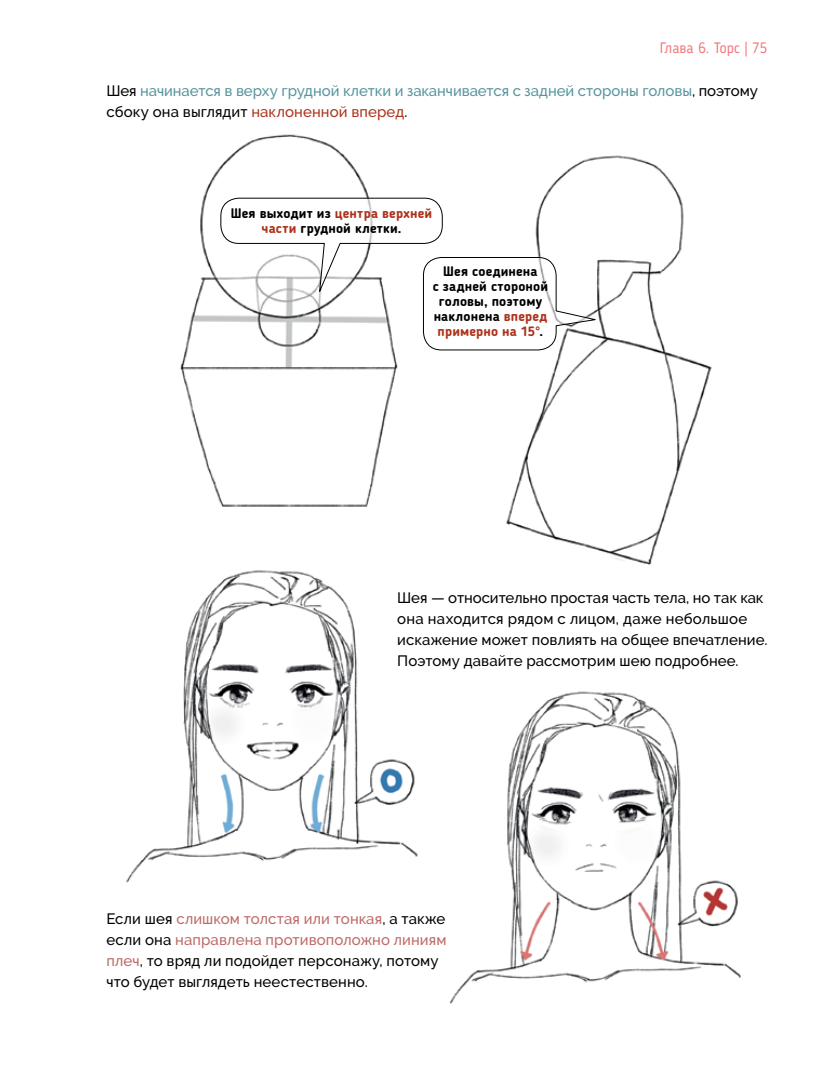
<style>
.page{position:relative;width:830px;height:1072px;background:#fff}
.page>*{position:absolute;margin:0;border:0;box-sizing:border-box;transform-origin:0 0}
.t1{font:500 15px/21px "Raleway";letter-spacing:.005em;color:#000}
.t2{font:500 15px/21px "Raleway";color:#58949f}
.t3{font:15px "Blogger Sans";color:#f3777b}
.t4{font:700 13.5px/15px "Blogger Sans";letter-spacing:.015em;color:#000;text-align:center}
.s1{color:#000}
.s2{color:#ad321b}
.s3{color:#bd6a67}
</style>
<div class="page">
<img style="left:126px;top:134px;width:615px;height:870px">
<svg style="left:220px;top:197px;width:379px;height:154px"></svg>
<p class="t3" style="left:659px;top:38px;width:109px">Глава 6. Торс | 75</p>
<p class="t2" style="left:106px;top:80px;width:653px"><span class="s1">Шея</span> начинается в верху грудной клетки и заканчивается с задней стороны головы<span class="s1">, поэтому сбоку она выглядит</span> <span class="s2">наклоненной вперед</span><span class="s1">.</span></p>
<p class="t4" style="left:231px;top:205px;width:203px">Шея выходит из <span class="s2">центра верхней части</span> грудной клетки.</p>
<p class="t4" style="left:432px;top:264px;width:117px">Шея соединена<br>с задней стороной головы, поэтому наклонена <span class="s2">вперед примерно на 15°</span>.</p>
<p class="t1" style="left:397px;top:587px;width:371px">Шея — относительно простая часть тела, но так как она находится рядом с лицом, даже небольшое искажение может повлиять на общее впечатление.<br>Поэтому давайте рассмотрим шею подробнее.</p>
<p class="t1" style="left:106px;top:908px;width:341px">Если шея <span class="s3">слишком толстая или тонкая</span>, а также если она <span class="s3">направлена противоположно линиям плеч</span>, то вряд ли подойдет персонажу, потому что будет выглядеть неестественно.</p>
</div>
